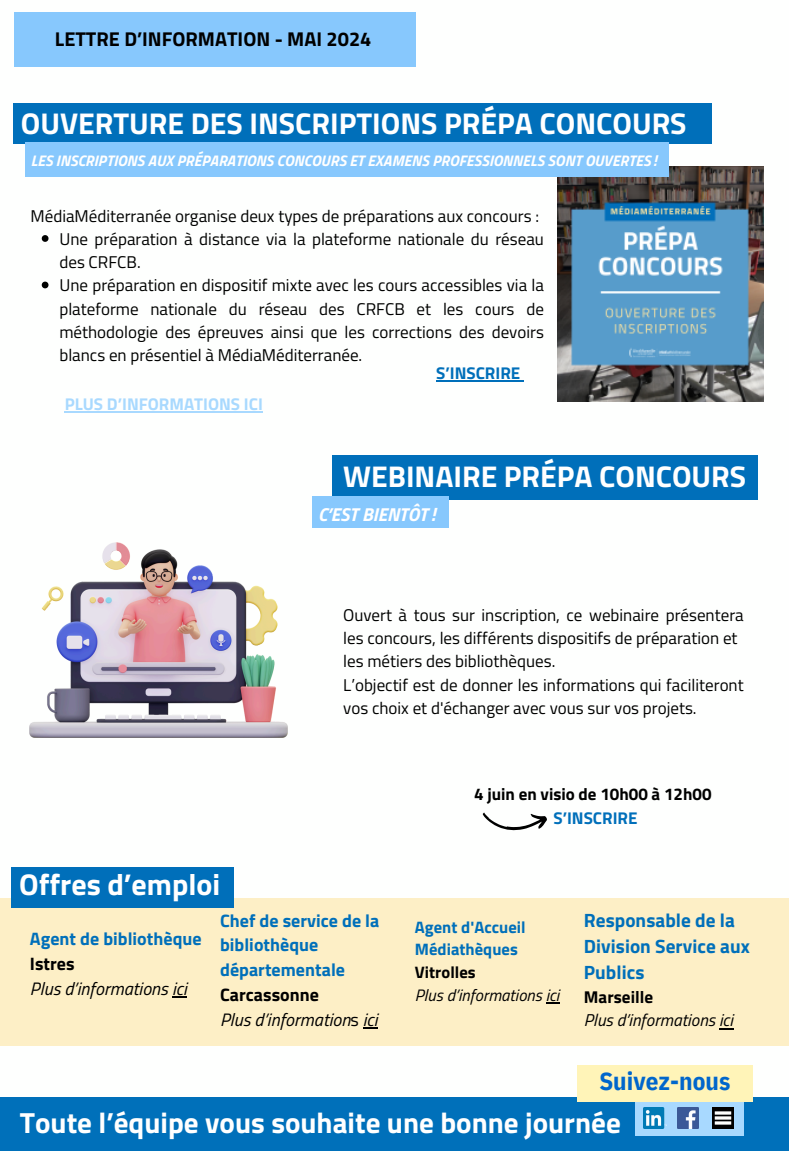
<style>
.page{position:relative;width:789px;height:1154px;background:#fff}
.page>*{position:absolute;margin:0;border:0;box-sizing:border-box;transform-origin:0 0}
.t1{font:700 30px "Titillium Web";color:#fff}
.t2{font:700 29.1px "Titillium Web";color:#fff}
.t3{font:700 25px "IBM Plex Sans Cond";color:#06c}
.t4{font:700 20px "Titillium Web";color:#000}
.t5{font:700 19.2px/26.2px "Titillium Web";color:#006fba}
.t6{font:italic 700 18.7px "Titillium Web";color:#fff}
.t7{font:700 18px/24.8px "Titillium Web";color:#006fba}
.t8{font:italic 18px "Titillium Web";color:#000}
.t9{font:700 18px "Titillium Web";color:#000}
.t10{font:italic 17.1px/23.2px "Titillium Web";color:#000}
.t11{font:17px/23.2px "Titillium Web";color:#000}
.t12{font:700 17px "Titillium Web";color:#000}
.t13{font:700 17px "Titillium Web";color:#a8d9ff}
.t14{font:700 17px "Titillium Web";color:#006fba}
.t15{font:700 16.6px/22.5px "Titillium Web";color:#006fba}
.t16{font:italic 16.6px "Titillium Web";color:#000}
.t17{font:700 16.6px "Titillium Web";color:#000}
.t18{font:italic 700 15.3px "Titillium Web";color:#fff}
.s1{font-style:normal}
.s2{font-weight:700;font-style:normal}
</style>
<div class="page">
<div style="left:15px;top:13px;width:401px;height:54px;background:#87c8fd"></div>
<div style="left:14px;top:103px;width:697px;height:41px;background:#006fba"></div>
<img style="left:557px;top:166px;width:206px;height:235px">
<div style="left:25px;top:142px;width:643px;height:35px;background:#87c8fd"></div>
<div style="left:333px;top:455px;width:424px;height:44px;background:#006fba"></div>
<div style="left:312px;top:496px;width:137px;height:32px;background:#87c8fd"></div>
<svg style="left:482px;top:812px;width:65px;height:18px"></svg>
<div style="left:0;top:898px;width:788px;height:147px;background:#fdefc6"></div>
<div style="left:12px;top:866px;width:222px;height:41px;background:#006fba"></div>
<div style="left:0;top:1097px;width:788px;height:54px;background:#0070ba"></div>
<div style="left:635px;top:1087px;width:108px;height:49px;background:#a8d9ff"></div>
<div style="left:577px;top:1065px;width:175px;height:36px;background:#fff4b8"></div>
<img style="left:677px;top:1107px;width:21px;height:21px">
<img style="left:643px;top:1107px;width:23px;height:21px">
<img style="left:712px;top:1107px;width:20px;height:21px">
<img style="left:29px;top:542px;width:258px;height:196px">
<svg style="left:42px;top:235px;width:6px;height:7px"></svg>
<svg style="left:42px;top:281px;width:6px;height:7px"></svg>
<hr style="left:436px;top:380px;width:84px;height:2px;background:#006fba">
<hr style="left:65px;top:411px;width:198px;height:1px;background:#a8d9ff">
<svg style="left:172px;top:996px;width:15px;height:2px"></svg>
<svg style="left:363px;top:1027px;width:14px;height:1px"></svg>
<svg style="left:546px;top:1002px;width:13px;height:1px"></svg>
<svg style="left:719px;top:1028px;width:14px;height:1px"></svg>
<p class="t4" style="left:55px;top:24px;width:318px">LETTRE D’INFORMATION - MAI 2024</p>
<p class="t1" style="left:21px;top:100px;width:667px">OUVERTURE DES INSCRIPTIONS PRÉPA CONCOURS</p>
<h4 class="t18" style="left:31px;top:148px;width:626px">LES INSCRIPTIONS AUX PRÉPARATIONS CONCOURS ET EXAMENS PROFESSIONNELS SONT OUVERTES !</h4>
<h6 class="t11" style="left:30px;top:204px;width:510px">MédiaMéditerranée organise deux types de préparations aux concours :</h6>
<h6 class="t11" style="left:59px;top:227px;width:486px">Une préparation à distance via la plateforme nationale du réseau des CRFCB.</h6>
<p class="t11" style="left:59px;top:273px;width:486px;text-align:justify">Une préparation en dispositif mixte avec les cours accessibles via la plateforme nationale du réseau des CRFCB et les cours de méthodologie des épreuves ainsi que les corrections des devoirs blancs en présentiel à MédiaMéditerranée.</p>
<h1 class="t14" style="left:436px;top:360px;width:86px">S’INSCRIRE</h1>
<p class="t13" style="left:65px;top:390px;width:199px">PLUS D’INFORMATIONS ICI</p>
<p class="t1" style="left:343px;top:453px;width:404px">WEBINAIRE PRÉPA CONCOURS</p>
<h6 class="t6" style="left:318px;top:499px;width:118px">C’EST BIENTÔT !</h6>
<p class="t11" style="left:343px;top:603px;width:402px">Ouvert à tous sur inscription, ce webinaire présentera les concours, les différents dispositifs de préparation et</p>
<p class="t11" style="left:343px;top:649px;width:213px">les métiers des bibliothèques.</p>
<p class="t11" style="left:343px;top:672px;width:402px">L’objectif est de donner les informations qui faciliteront vos choix et d'échanger avec vous sur vos projets.</p>
<h2 class="t12" style="left:474px;top:780px;width:239px">4 juin en visio de 10h00 à 12h00</h2>
<p class="t14" style="left:553px;top:805px;width:86px">S’INSCRIRE</p>
<p class="t1" style="left:19px;top:861px;width:202px">Offres d’emploi</p>
<p class="t7" style="left:30px;top:926px;width:173px">Agent de bibliothèque</p>
<h5 class="t9" style="left:30px;top:949px;width:46px">Istres</h5>
<p class="t8" style="left:30px;top:974px;width:158px">Plus d’informations ici</p>
<p class="t7" style="left:220px;top:907px;width:161px">Chef de service de la bibliothèque départementale</p>
<p class="t9" style="left:220px;top:980px;width:100px">Carcassonne</p>
<p class="t8" style="left:220px;top:1005px;width:159px">Plus d’information<span class="s1">s</span> ici</p>
<h3 class="t15" style="left:414px;top:915px;width:112px">Agent d'Accueil<br>Médiathèques</h3>
<p class="t17" style="left:414px;top:959px;width:62px">Vitrolles</p>
<p class="t16" style="left:414px;top:981px;width:146px">Plus d’informations ici</p>
<p class="t5" style="left:583px;top:906px;width:167px">Responsable de la<br>Division Service aux<br>Publics</p>
<p class="t10" style="left:583px;top:985px;width:151px"><span class="s2">Marseille<br></span>Plus d’informations ici</p>
<p class="t3" style="left:599px;top:1063px;width:133px">Suivez-nous</p>
<p class="t2" style="left:20px;top:1099px;width:602px">Toute l’équipe vous souhaite une bonne journée</p>
</div>
